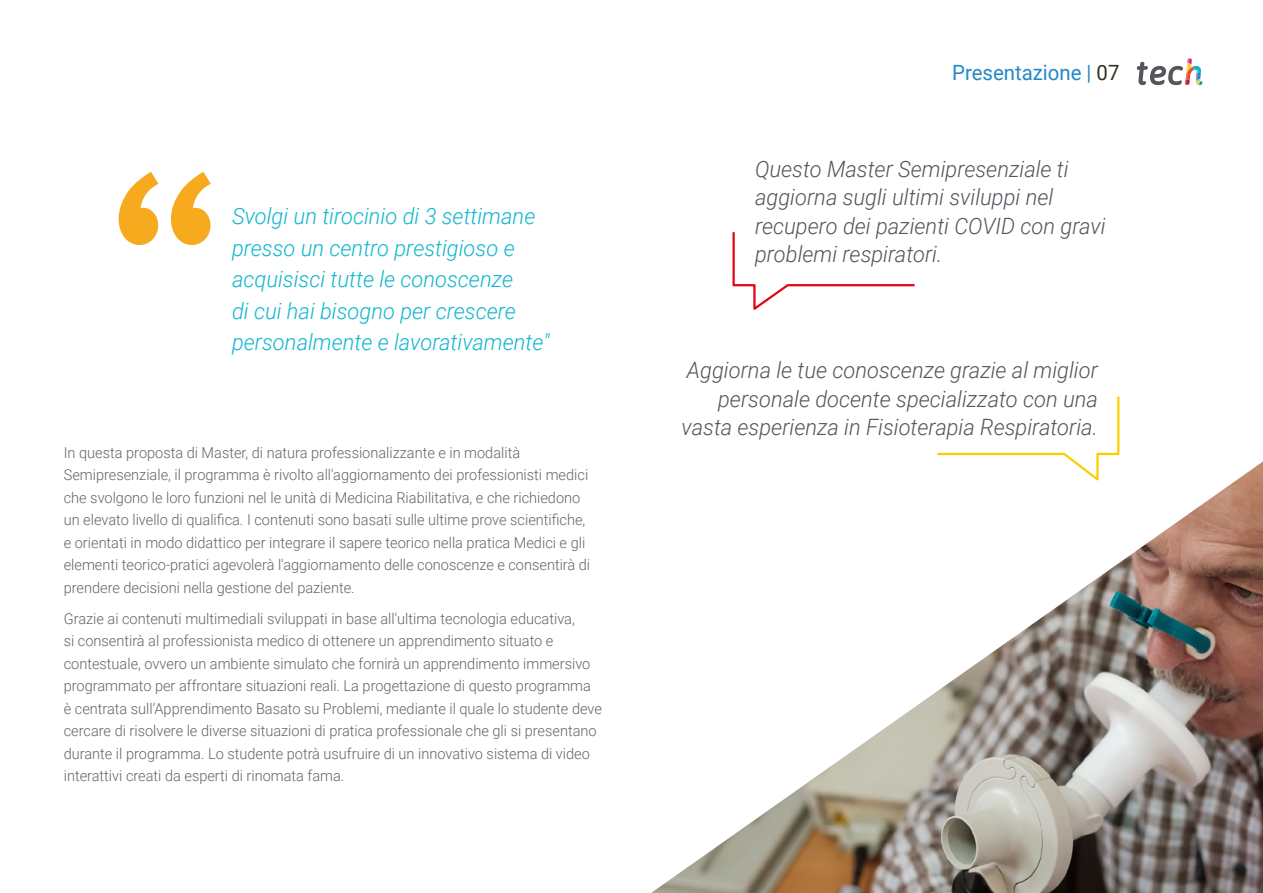
<style>
.page{position:relative;width:1263px;height:893px;background:#fff}
.page>*{position:absolute;margin:0;border:0;box-sizing:border-box;transform-origin:0 0}
.t1{font:italic 300 22.5px/28.5px "Roboto";color:#52555b;text-align:right}
.t2{font:italic 300 22.5px/31.5px "Roboto";color:#0fb6cf}
.t3{font:21px "Roboto";color:#2488c9}
.t4{font:300 15px/22.5px "Roboto";color:#61646a}
.s1{color:#312e20}
</style>
<div class="page">
<svg style="left:1137px;top:58px;width:65px;height:28px"></svg>
<svg style="left:119px;top:172px;width:92px;height:73px"></svg>
<svg style="left:937px;top:396px;width:183px;height:65px"></svg>
<svg style="left:732px;top:232px;width:183px;height:78px"></svg>
<img style="left:651px;top:461px;width:612px;height:432px">
<h1 class="t2" style="left:232px;top:200px;width:319px">Svolgi un tirocinio di 3 settimane presso un centro prestigioso e acquisisci tutte le conoscenze<br>di cui hai bisogno per crescere personalmente e lavorativamente"</h1>
<p class="t4" style="left:64px;top:441px;width:528px">In questa proposta di Master, di natura professionalizzante e in modalità Semipresenziale, il programma è rivolto all'aggiornamento dei professionisti medici che svolgono le loro funzioni nel le unità di Medicina Riabilitativa, e che richiedono un elevato livello di qualifica. I contenuti sono basati sulle ultime prove scientifiche, e orientati in modo didattico per integrare il sapere teorico nella pratica Medici e gli elementi teorico-pratici agevolerà l'aggiornamento delle conoscenze e consentirà di prendere decisioni nella gestione del paziente.</p>
<p class="t4" style="left:64px;top:607px;width:540px">Grazie ai contenuti multimediali sviluppati in base all'ultima tecnologia educativa,<br>si consentirà al professionista medico di ottenere un apprendimento situato e contestuale, ovvero un ambiente simulato che fornirà un apprendimento immersivo programmato per affrontare situazioni reali. La progettazione di questo programma è centrata sull’Apprendimento Basato su Problemi, mediante il quale lo studente deve cercare di risolvere le diverse situazioni di pratica professionale che gli si presentano durante il programma. Lo studente potrà usufruire di un innovativo sistema di video interattivi creati da esperti di rinomata fama.</p>
<h2 class="t3" style="left:952px;top:57px;width:169px">Presentazione | <span class="s1">07</span></h2>
<h1 class="t1" style="left:755px;top:154px;width:352px;text-align:left">Questo Master Semipresenziale ti aggiorna sugli ultimi sviluppi nel recupero dei pazienti COVID con gravi problemi respiratori.</h1>
<h1 class="t1" style="left:682px;top:355px;width:418px">Aggiorna le tue conoscenze grazie al miglior personale docente specializzato con una vasta esperienza in Fisioterapia Respiratoria.</h1>
</div>
